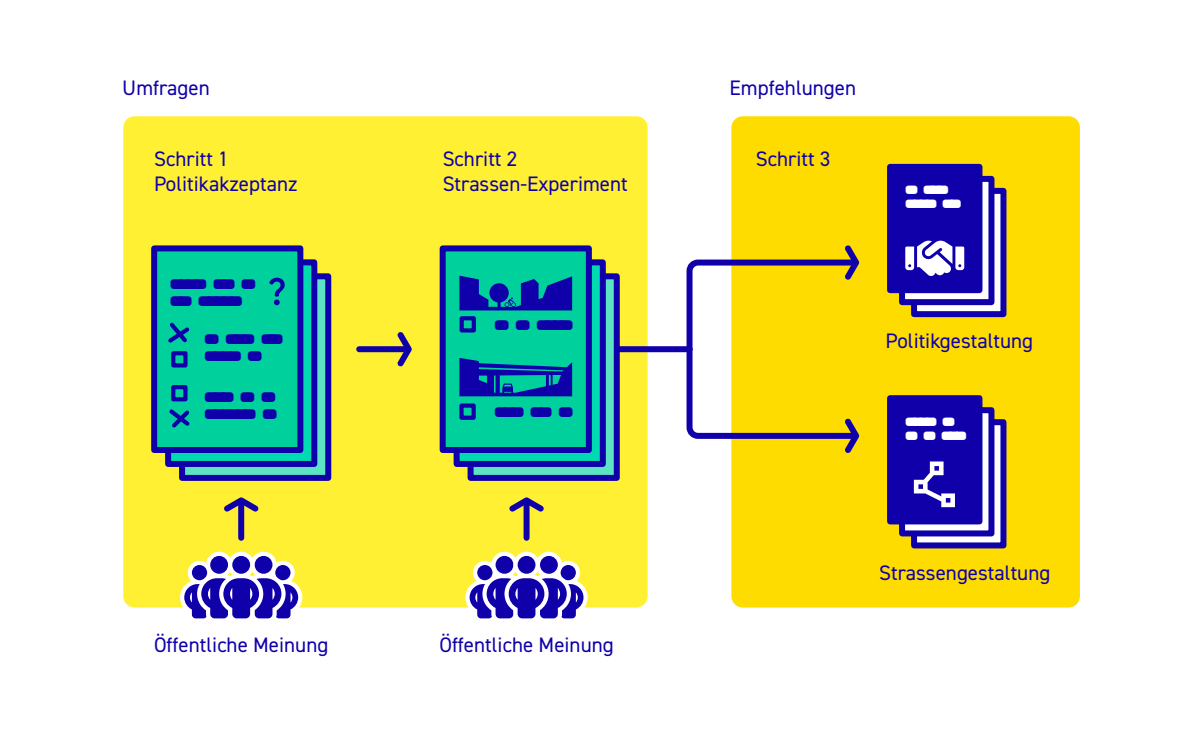
<style>
.page{position:relative;width:1200px;height:750px;background:#fff}
.page>*{position:absolute;margin:0;border:0;box-sizing:border-box;transform-origin:0 0}
.t1{font:21px/25.2px "DIN2014";color:#0f00aa}
.t2{font:19.53px/16.7px "Mock Flow Font";color:#0f00aa}
.t3{font:16.83px/14.4px "Mock Flow Font";color:#fff}
</style>
<div class="page">
<div style="left:123px;top:116px;width:525px;height:492px;background:#fff033;border-radius:11px"></div>
<div style="left:179px;top:273px;width:152px;height:208px;background:#5ce3c4;border:6px solid #0f00aa"></div>
<div style="left:165px;top:259px;width:152px;height:208px;background:#00dab0;border:6px solid #0f00aa"></div>
<div style="left:151px;top:245px;width:152px;height:208px;background:#00d09c;border:6px solid #0f00aa"></div>
<div style="left:468px;top:273px;width:152px;height:208px;background:#5ce3c4;border:6px solid #0f00aa"></div>
<div style="left:454px;top:259px;width:152px;height:208px;background:#00dab0;border:6px solid #0f00aa"></div>
<div style="left:440px;top:245px;width:152px;height:208px;background:#00d09c;border:6px solid #0f00aa"></div>
<div style="left:731px;top:116px;width:349px;height:492px;background:#ffdc00;border-radius:11px"></div>
<div style="left:171px;top:351px;width:17px;height:17px;border:4px solid #0f00aa"></div>
<svg style="left:168px;top:322px;width:22px;height:21px"></svg>
<div style="left:460px;top:316px;width:16px;height:17px;border:4px solid #0f00aa"></div>
<div style="left:459px;top:403px;width:17px;height:17px;border:4px solid #0f00aa"></div>
<div style="left:171px;top:385px;width:17px;height:16px;border:4px solid #0f00aa"></div>
<svg style="left:169px;top:409px;width:21px;height:19px"></svg>
<svg style="left:269px;top:278px;width:16px;height:28px"></svg>
<svg style="left:459px;top:276px;width:113px;height:34px"></svg>
<svg style="left:459px;top:358px;width:113px;height:38px"></svg>
<div style="left:617px;top:346px;width:73px;height:6px;background:#0f00aa"></div>
<svg style="left:684px;top:245px;width:175px;height:208px"></svg>
<svg style="left:911px;top:188px;width:95px;height:129px;background:#7d75d0"></svg>
<svg style="left:899px;top:176px;width:95px;height:129px;background:#7d75d0"></svg>
<div style="left:887px;top:164px;width:95px;height:129px;background:#0f00aa"></div>
<svg style="left:905px;top:241px;width:59px;height:35px"></svg>
<svg style="left:911px;top:419px;width:95px;height:129px;background:#7d75d0"></svg>
<svg style="left:899px;top:407px;width:95px;height:129px;background:#7d75d0"></svg>
<div style="left:887px;top:395px;width:95px;height:129px;background:#0f00aa"></div>
<div style="left:359px;top:346px;width:47px;height:6px;background:#0f00aa"></div>
<svg style="left:397px;top:332px;width:15px;height:34px"></svg>
<div style="left:524px;top:503px;width:6px;height:35px;background:#0f00aa"></div>
<svg style="left:509px;top:497px;width:35px;height:15px"></svg>
<svg style="left:465px;top:552px;width:123px;height:67px"></svg>
<div style="left:238px;top:503px;width:6px;height:35px;background:#0f00aa"></div>
<svg style="left:224px;top:497px;width:34px;height:15px"></svg>
<svg style="left:180px;top:552px;width:122px;height:67px"></svg>
<svg style="left:914px;top:462px;width:41px;height:45px"></svg>
<p class="t1" style="left:122px;top:74px;width:89px">Umfragen</p>
<p class="t1" style="left:730px;top:74px;width:128px">Empfehlungen</p>
<p class="t1" style="left:154px;top:146px;width:145px">Schritt 1<br>Politikakzeptanz</p>
<p class="t2" style="left:174px;top:274px;width:80px">this is m<br>12 hello</p>
<p class="t2" style="left:208px;top:329px;width:73px">j ajk ss ssss s</p>
<p class="t2" style="left:208px;top:387px;width:67px">ikk k k shjhhj h</p>
<p class="t1" style="left:443px;top:146px;width:187px">Schritt 2<br>Strassen-Experiment</p>
<p class="t1" style="left:756px;top:146px;width:76px">Schritt 3</p>
<p class="t2" style="left:498px;top:315px;width:73px">l l llll</p>
<p class="t2" style="left:498px;top:402px;width:73px">aaa aa a</p>
<p class="t3" style="left:908px;top:181px;width:51px">l lll kklk kl</p>
<p class="t1" style="left:886px;top:328px;width:149px">Politikgestaltung</p>
<p class="t3" style="left:908px;top:413px;width:57px">ssss s<br>s s sss</p>
<p class="t1" style="left:154px;top:631px;width:176px">Öffentliche Meinung</p>
<p class="t1" style="left:439px;top:631px;width:176px">Öffentliche Meinung</p>
<p class="t1" style="left:879px;top:559px;width:173px">Strassengestaltung</p>
</div>
